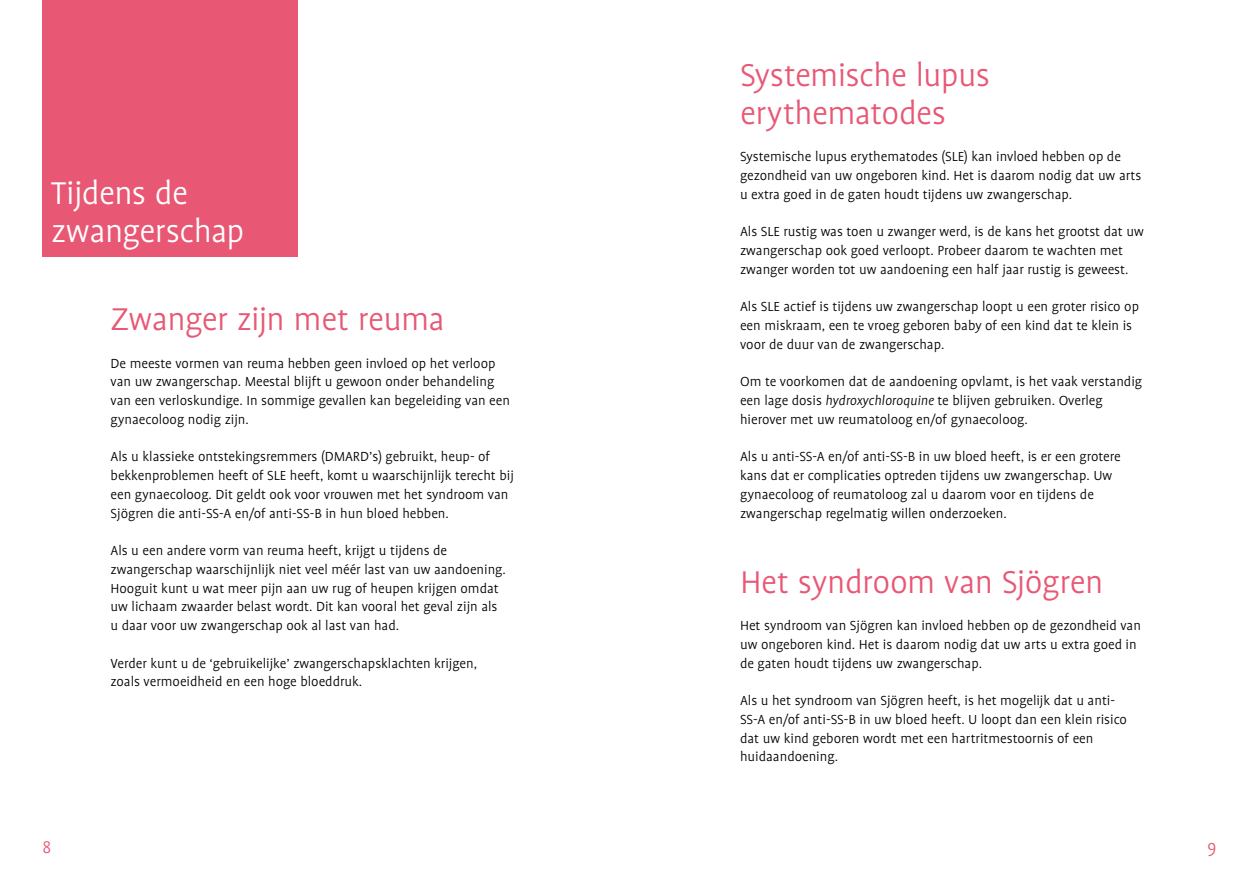
<style>
.page{position:relative;width:1259px;height:893px;background:#fff}
.page>*{position:absolute;margin:0;border:0;box-sizing:border-box;transform-origin:0 0}
.t1{font:300 36px/37.5px "Profile OT";letter-spacing:-.015em;color:#e85875}
.t2{font:300 36px/37.5px "Profile OT";letter-spacing:-.015em;color:#fff}
.t3{font:300 19.5px "Profile OT";color:#e85875}
.t4{font:300 15px/18.8px "Profile OT";color:#000}
.s1{font-style:italic}
</style>
<div class="page">
<div style="left:43px;top:0;width:255px;height:256px;background:#e85875"></div>
<h1 class="t2" style="left:51px;top:175px;width:195px">Tijdens de zwangerschap</h1>
<h1 class="t1" style="left:111px;top:301px;width:336px">Zwanger zijn met reuma</h1>
<p class="t4" style="left:111px;top:354px;width:401px">De meeste vormen van reuma hebben geen invloed op het verloop van uw zwangerschap. Meestal blijft u gewoon onder behandeling van een verloskundige. In sommige gevallen kan begeleiding van een gynaecoloog nodig zijn.</p>
<p class="t4" style="left:111px;top:448px;width:405px">Als u klassieke ontstekingsremmers (DMARD’s) gebruikt, heup- of bekkenproblemen heeft of SLE heeft, komt u waarschijnlijk terecht bij een gynaecoloog. Dit geldt ook voor vrouwen met het syndroom van Sjögren die anti-SS-A en/of anti-SS-B in hun bloed hebben.</p>
<p class="t4" style="left:111px;top:541px;width:397px">Als u een andere vorm van reuma heeft, krijgt u tijdens de zwangerschap waarschijnlijk niet veel méér last van uw aandoening.<br>Hooguit kunt u wat meer pijn aan uw rug of heupen krijgen omdat uw lichaam zwaarder belast wordt. Dit kan vooral het geval zijn als u daar voor uw zwangerschap ook al last van had.</p>
<p class="t4" style="left:111px;top:654px;width:368px">Verder kunt u de ‘gebruikelijke’ zwangerschapsklachten krijgen, zoals vermoeidheid en een hoge bloeddruk.</p>
<h1 class="t1" style="left:740px;top:57px;width:251px">Systemische lupus erythematodes</h1>
<p class="t4" style="left:740px;top:148px;width:403px">Systemische lupus erythematodes (SLE) kan invloed hebben op de gezondheid van uw ongeboren kind. Het is daarom nodig dat uw arts u extra goed in de gaten houdt tijdens uw zwangerschap.</p>
<p class="t4" style="left:740px;top:223px;width:405px">Als SLE rustig was toen u zwanger werd, is de kans het grootst dat uw zwangerschap ook goed verloopt. Probeer daarom te wachten met zwanger worden tot uw aandoening een half jaar rustig is geweest.</p>
<p class="t4" style="left:740px;top:298px;width:400px">Als SLE actief is tijdens uw zwangerschap loopt u een groter risico op een miskraam, een te vroeg geboren baby of een kind dat te klein is voor de duur van de zwangerschap.</p>
<p class="t4" style="left:740px;top:373px;width:403px">Om te voorkomen dat de aandoening opvlamt, is het vaak verstandig een lage dosis <span class="s1">hydroxychloroquine</span> te blijven gebruiken. Overleg hierover met uw reumatoloog en/of gynaecoloog.</p>
<p class="t4" style="left:740px;top:448px;width:382px">Als u anti-SS-A en/of anti-SS-B in uw bloed heeft, is er een grotere kans dat er complicaties optreden tijdens uw zwangerschap. Uw gynaecoloog of reumatoloog zal u daarom voor en tijdens de zwangerschap regelmatig willen onderzoeken.</p>
<h1 class="t1" style="left:740px;top:564px;width:365px">Het syndroom van Sjögren</h1>
<p class="t4" style="left:740px;top:616px;width:402px">Het syndroom van Sjögren kan invloed hebben op de gezondheid van uw ongeboren kind. Het is daarom nodig dat uw arts u extra goed in de gaten houdt tijdens uw zwangerschap.</p>
<p class="t4" style="left:740px;top:691px;width:388px">Als u het syndroom van Sjögren heeft, is het mogelijk dat u anti-SS-A en/of anti-SS-B in uw bloed heeft. U loopt dan een klein risico dat uw kind geboren wordt met een hartritmestoornis of een huidaandoening.</p>
<h2 class="t3" style="left:43px;top:836px;width:10px">8</h2>
<h2 class="t3" style="left:1207px;top:836px;width:11px">9</h2>
</div>
